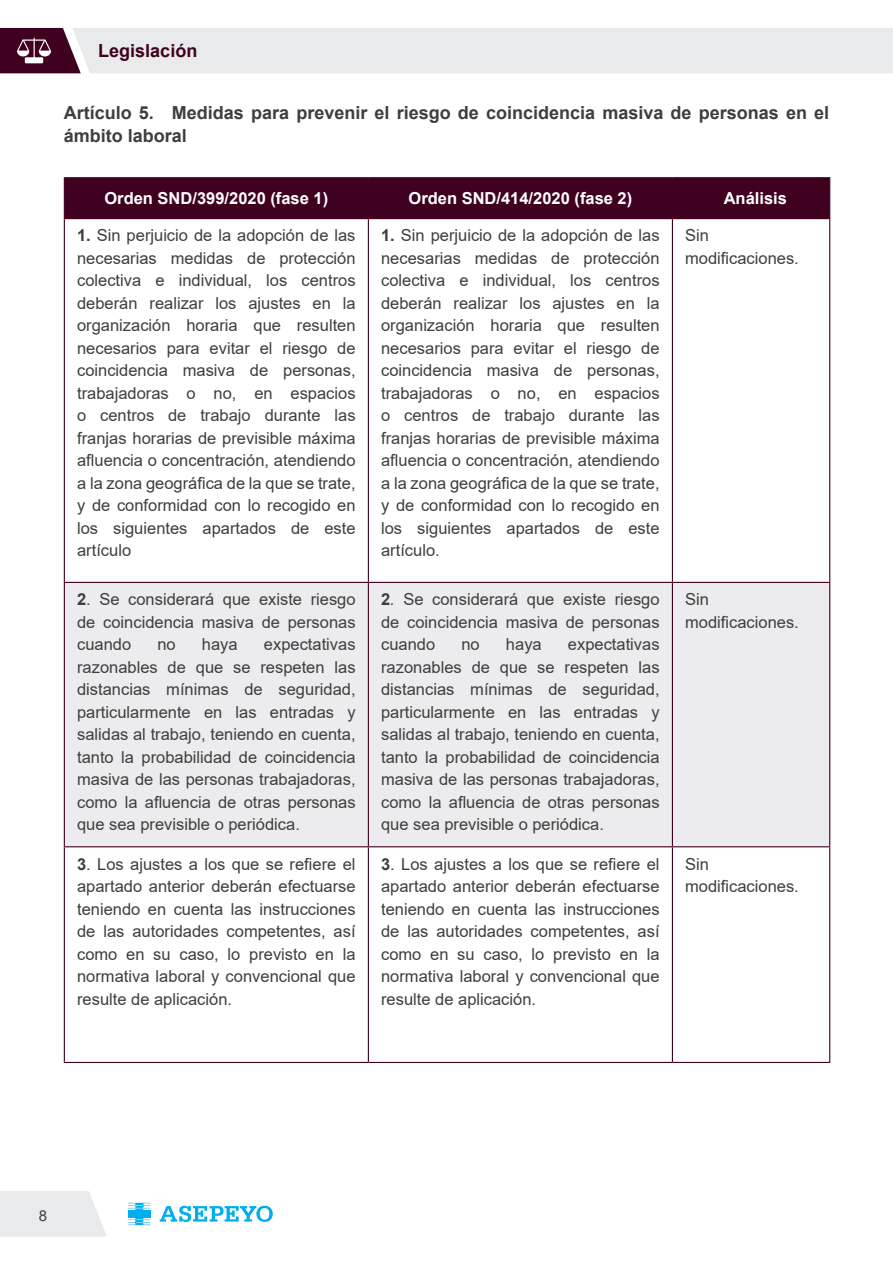
<style>
.page{position:relative;width:893px;height:1263px;background:#fff}
.page>*{position:absolute;margin:0;border:0;box-sizing:border-box;transform-origin:0 0}
.t1{font:700 18px/22.5px "Arial";color:#3e3e3f}
.t2{font:700 18px "Arial";color:#400020}
.t3{font:16.5px/22.5px "Arial";color:#3e3e3f;text-align:justify}
.t4{font:700 16.5px "Arial";color:#fff}
.t5{font:15px "Arial";color:#3e3e3f}
.s1{font-weight:700}
.s2{font-style:italic}
</style>
<div class="page">
<svg style="left:0;top:1191px;width:107px;height:45px"></svg>
<hr style="left:128px;top:1213px;width:22px;height:2px;background:#00aeef">
<svg style="left:128px;top:1218px;width:22px;height:7px"></svg>
<svg style="left:128px;top:1203px;width:22px;height:7px"></svg>
<hr style="left:128px;top:1215px;width:22px;height:2px;background:#00aeef">
<hr style="left:128px;top:1210px;width:22px;height:2px;background:#00aeef">
<svg style="left:160px;top:1206px;width:113px;height:16px"></svg>
<svg style="left:0;top:28px;width:893px;height:45px"></svg>
<div style="left:65px;top:178px;width:764px;height:40px;background:#400020"></div>
<div style="left:65px;top:583px;width:764px;height:263px;background:#ececee"></div>
<hr style="left:64px;top:177px;width:304px;height:1px;background:#400020">
<hr style="left:64px;top:178px;width:1px;height:40px;background:#400020">
<hr style="left:368px;top:177px;width:304px;height:1px;background:#400020">
<hr style="left:368px;top:178px;width:1px;height:40px;background:#400020">
<hr style="left:672px;top:177px;width:158px;height:1px;background:#400020">
<hr style="left:672px;top:178px;width:1px;height:40px;background:#400020">
<hr style="left:829px;top:178px;width:1px;height:40px;background:#400020">
<hr style="left:64px;top:218px;width:304px;height:1px;background:#400020">
<hr style="left:64px;top:219px;width:1px;height:363px;background:#400020">
<hr style="left:368px;top:218px;width:304px;height:1px;background:#400020">
<hr style="left:368px;top:219px;width:1px;height:363px;background:#400020">
<hr style="left:672px;top:218px;width:158px;height:1px;background:#400020">
<hr style="left:672px;top:219px;width:1px;height:363px;background:#400020">
<hr style="left:829px;top:219px;width:1px;height:363px;background:#400020">
<hr style="left:64px;top:582px;width:304px;height:1px;background:#400020">
<hr style="left:64px;top:583px;width:1px;height:263px;background:#400020">
<hr style="left:368px;top:582px;width:304px;height:1px;background:#400020">
<hr style="left:368px;top:583px;width:1px;height:263px;background:#400020">
<hr style="left:672px;top:582px;width:158px;height:1px;background:#400020">
<hr style="left:672px;top:583px;width:1px;height:263px;background:#400020">
<hr style="left:829px;top:583px;width:1px;height:263px;background:#400020">
<hr style="left:64px;top:846px;width:304px;height:1px;background:#400020">
<hr style="left:64px;top:847px;width:1px;height:215px;background:#400020">
<hr style="left:368px;top:846px;width:304px;height:1px;background:#400020">
<hr style="left:368px;top:847px;width:1px;height:215px;background:#400020">
<hr style="left:672px;top:846px;width:158px;height:1px;background:#400020">
<hr style="left:672px;top:847px;width:1px;height:215px;background:#400020">
<hr style="left:829px;top:847px;width:1px;height:215px;background:#400020">
<hr style="left:64px;top:1062px;width:304px;height:1px;background:#400020">
<hr style="left:368px;top:1062px;width:304px;height:1px;background:#400020">
<hr style="left:672px;top:1062px;width:158px;height:1px;background:#400020">
<p class="t2" style="left:98px;top:38px;width:101px">Legislación</p>
<p class="t1" style="left:64px;top:102px;width:767px">Artículo 5. Medidas para prevenir el riesgo de coincidencia masiva de personas en el ámbito laboral</p>
<p class="t4" style="left:104px;top:187px;width:225px">Orden SND/399/2020 (fase 1)</p>
<p class="t4" style="left:408px;top:187px;width:225px">Orden SND/414/2020 (fase 2)</p>
<p class="t4" style="left:724px;top:187px;width:65px">Análisis</p>
<p class="t3" style="left:77px;top:224px;width:280px"><span class="s1">1.</span> Sin perjuicio de la adopción de las necesarias medidas de protección colectiva e individual, los centros deberán realizar los ajustes en la organización horaria que resulten necesarios para evitar el riesgo de coincidencia masiva de personas, trabajadoras o no, en espacios o centros de trabajo durante las franjas horarias de previsible máxima afluencia o concentración, atendiendo a la zona geográfica de la que se trate, y de conformidad con lo recogido en los siguientes apartados de este artículo</p>
<p class="t3" style="left:381px;top:224px;width:280px"><span class="s1">1.</span> Sin perjuicio de la adopción de las necesarias medidas de protección colectiva e individual, los centros deberán realizar los ajustes en la organización horaria que resulten necesarios para evitar el riesgo de coincidencia masiva de personas, trabajadoras o no, en espacios o centros de trabajo durante las franjas horarias de previsible máxima afluencia o concentración, atendiendo a la zona geográfica de la que se trate, y de conformidad con lo recogido en los siguientes apartados de este artículo.</p>
<p class="t3" style="left:685px;top:224px;width:115px">Sin modificaciones.</p>
<p class="t3" style="left:77px;top:588px;width:280px"><span class="s1">2</span>. Se considerará que existe riesgo de coincidencia masiva de personas cuando</p>
<p class="t3" style="left:381px;top:588px;width:280px"><span class="s1">2</span><span class="s2">.</span> Se considerará que existe riesgo de coincidencia masiva de personas cuando</p>
<p class="t3" style="left:685px;top:588px;width:115px">Sin modificaciones.</p>
<p class="t3" style="left:77px;top:633px;width:280px;text-indent:187px">expectativas razonables de que se respeten las distancias mínimas de seguridad, particularmente en las entradas y salidas al trabajo, teniendo en cuenta, tanto la probabilidad de coincidencia masiva de las personas trabajadoras, como la afluencia de otras personas que sea previsible o periódica.</p>
<p class="t3" style="left:157px;top:633px;width:20px">no</p>
<p class="t3" style="left:202px;top:633px;width:37px">haya</p>
<p class="t3" style="left:381px;top:633px;width:280px;text-indent:187px">expectativas razonables de que se respeten las distancias mínimas de seguridad, particularmente en las entradas y salidas al trabajo, teniendo en cuenta, tanto la probabilidad de coincidencia masiva de las personas trabajadoras, como la afluencia de otras personas que sea previsible o periódica.</p>
<p class="t3" style="left:461px;top:633px;width:20px">no</p>
<p class="t3" style="left:506px;top:633px;width:37px">haya</p>
<p class="t3" style="left:77px;top:853px;width:280px"><span class="s1">3</span>. Los ajustes a los que se refiere el apartado anterior deberán efectuarse teniendo en cuenta las instrucciones de las autoridades competentes, así como en su caso, lo previsto en la normativa laboral y convencional que resulte de aplicación.</p>
<p class="t3" style="left:381px;top:853px;width:280px"><span class="s1">3</span>. Los ajustes a los que se refiere el apartado anterior deberán efectuarse teniendo en cuenta las instrucciones de las autoridades competentes, así como en su caso, lo previsto en la normativa laboral y convencional que resulte de aplicación.</p>
<p class="t3" style="left:685px;top:853px;width:115px">Sin modificaciones.</p>
<p class="t5" style="left:39px;top:1206px;width:10px">8</p>
</div>
